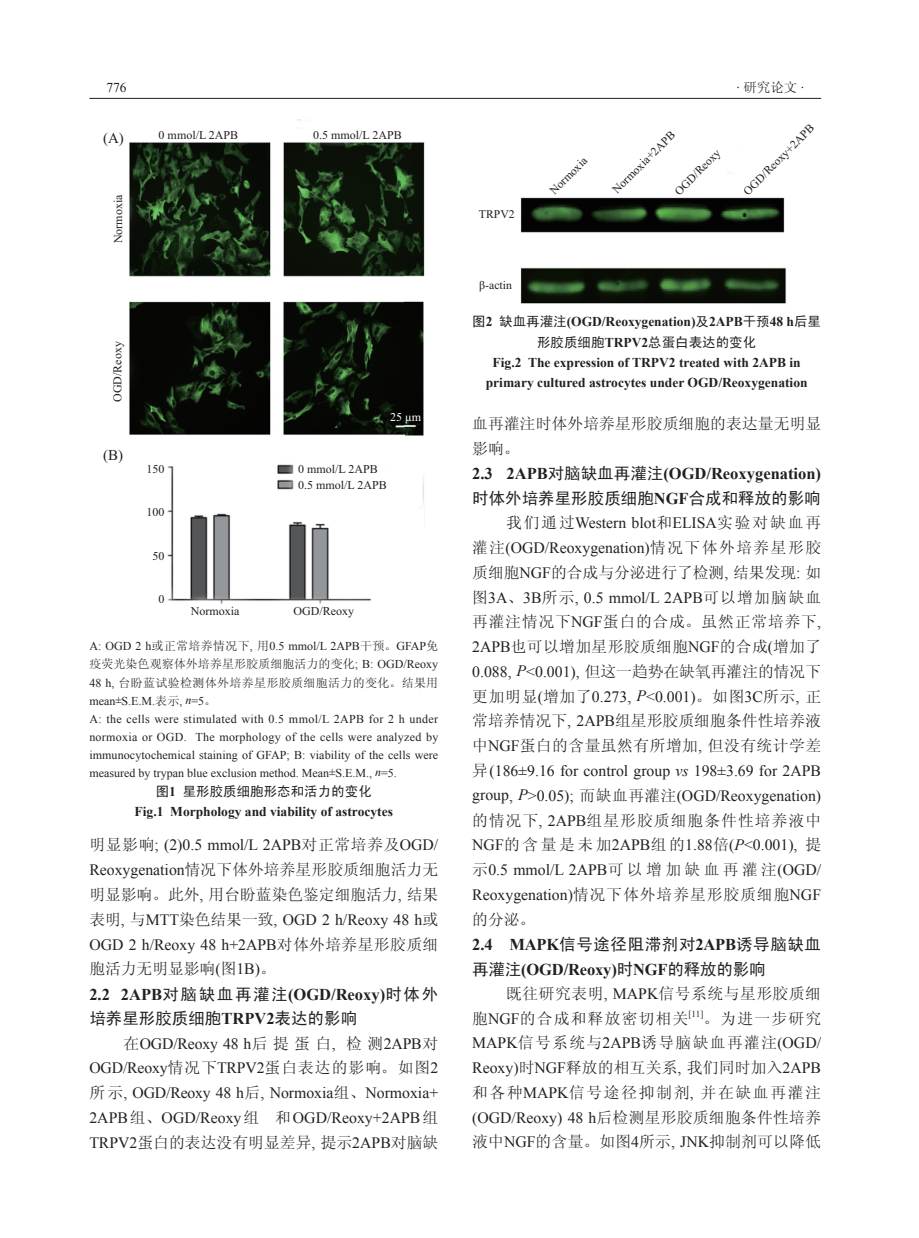
<style>
.page{position:relative;width:919px;height:1238px;background:#fff}
.page>*{position:absolute;margin:0;border:0;box-sizing:border-box;transform-origin:0 0}
.标题2{font:700 16.5px/24.8px "Times New Roman";color:#231f20}
.正文{font:15.75px/24.8px "Times New Roman";color:#231f20;text-align:justify}
.正文-2{font:15.75px/24.8px "Sim Sun";letter-spacing:.015em;color:#231f20}
.t1{font:15px "Times New Roman";color:#231f20}
.表头_图题{font:700 13.5px/20.2px "Times New Roman";color:#231f20;text-align:center}
.表头_图题-2{font:13.5px "Sim Hei";color:#231f20}
.t2{font:13.5px "Sim Sun";color:#231f20}
.t3{font:13.5px "Times New Roman";color:#231f20}
.表格_图注{font:12px/18px "Times New Roman";color:#231f20;text-align:justify}
.表格_图注-2{font:12px/18px "Sim Sun";letter-spacing:.025em;color:#231f20;text-align:justify}
.t4{font:12px "Times New Roman";color:#fff}
.t5{font:11.7px "Times New Roman";color:#231f20}
.s1{font-family:"Times New Roman"}
.s2{font-family:"Times New Roman";font-style:italic}
.s3{font-style:italic}
.s4{font-family:"Times New Roman";font-weight:700}
.s5{font-family:"Sim Sun"}
.s6{font-family:"Sim Hei";font-weight:400}
</style>
<div class="page">
<hr style="left:89px;top:98px;width:732px;height:1px;background:#231f20">
<img style="left:129px;top:119px;width:296px;height:485px">
<img style="left:508px;top:173px;width:279px;height:131px">
<p class="t3" style="left:106px;top:79px;width:22px">776</p>
<p class="t2" style="left:736px;top:81px;width:69px"><span class="s1">·</span> 研究论文 <span class="s1">·</span></p>
<p class="t1" style="left:103px;top:128px;width:22px">(A)</p>
<p class="表格_图注" style="left:109px;top:243px;width:50px;rotate:-90deg">Normoxia</p>
<p class="表格_图注" style="left:159px;top:125px;width:81px">0 mmol/L 2APB</p>
<p class="表格_图注" style="left:313px;top:125px;width:90px">0.5 mmol/L 2APB</p>
<p class="表格_图注" style="left:108px;top:402px;width:62px;rotate:-90deg">OGD/Reoxy</p>
<p class="t1" style="left:103px;top:445px;width:21px">(B)</p>
<p class="表格_图注" style="left:146px;top:460px;width:19px">150</p>
<p class="表格_图注" style="left:146px;top:503px;width:19px">100</p>
<p class="表格_图注" style="left:152px;top:546px;width:13px">50</p>
<p class="表格_图注" style="left:158px;top:589px;width:7px">0</p>
<p class="t4" style="left:390px;top:409px;width:32px">25 μm</p>
<p class="表格_图注" style="left:298px;top:461px;width:90px;line-height:15.8px">0 mmol/L 2APB<br>0.5 mmol/L 2APB</p>
<p class="表格_图注" style="left:191px;top:601px;width:50px">Normoxia</p>
<p class="表格_图注" style="left:293px;top:601px;width:62px">OGD/Reoxy</p>
<p class="表格_图注-2" style="left:89px;top:637px;width:350px"><span class="s1">A: OGD 2 h</span>或正常培养情况下<span class="s1">,</span> 用<span class="s1">0.5 mmol/L 2APB</span>干预。<span class="s1">GFAP</span>免疫荧光染色观察体外培养星形胶质细胞活力的变化<span class="s1">; B: OGD/Reoxy 48 h,</span> 台盼蓝试验检测体外培养星形胶质细胞活力的变化。结果用<span class="s1">mean±S.E.M.</span>表示<span class="s1">,</span> <span class="s2">n</span><span class="s1">=5</span>。</p>
<p class="表格_图注" style="left:89px;top:709px;width:350px">A: the cells were stimulated with 0.5 mmol/L 2APB for 2 h under normoxia or OGD. The morphology of the cells were analyzed by immunocytochemical staining of GFAP; B: viability of the cells were measured by trypan blue exclusion method. Mean±S.E.M., <span class="s3">n</span>=5.</p>
<p class="表头_图题-2" style="left:156px;top:784px;width:218px">图<span class="s4">1</span> 星形胶质细胞形态和活力的变化</p>
<p class="表头_图题" style="left:135px;top:801px;width:260px">Fig.1 Morphology and viability of astrocytes</p>
<p class="正文" style="left:89px;top:832px;width:350px"><span class="s5">明显影响</span>; (2)0.5 mmol/L 2APB<span class="s5">对正常培养及</span>OGD/ Reoxygenation<span class="s5">情况下体外培养星形胶质细胞活力无明显影响。此外</span>, <span class="s5">用台盼蓝染色鉴定细胞活力</span>, <span class="s5">结果表明</span>, <span class="s5">与</span>MTT<span class="s5">染色结果一致</span>, OGD 2 h/Reoxy 48 h<span class="s5">或</span>OGD 2 h/Reoxy 48 h+2APB<span class="s5">对体外培养星形胶质细胞活力无明显影响</span>(<span class="s5">图</span>1B)<span class="s5">。</span></p>
<p class="标题2" style="left:89px;top:981px;width:350px">2.2 2APB<span class="s6">对脑缺血再灌注</span>(OGD/Reoxy)<span class="s6">时体外培养星形胶质细胞</span>TRPV2<span class="s6">表达的影响</span></p>
<p class="正文" style="left:89px;top:1030px;width:350px;text-indent:34px"><span class="s5">在</span>OGD/Reoxy 48 h<span class="s5">后提蛋白</span>, <span class="s5">检测</span>2APB<span class="s5">对</span>OGD/Reoxy<span class="s5">情况下</span>TRPV2<span class="s5">蛋白表达的影响。如图</span>2<span class="s5">所示</span>, OGD/Reoxy 48 h<span class="s5">后</span>, Normoxia<span class="s5">组、</span>Normoxia+ 2APB<span class="s5">组、</span>OGD/Reoxy<span class="s5">组 和</span>OGD/Reoxy+2APB<span class="s5">组</span>TRPV2<span class="s5">蛋白的表达没有明显差异</span>, <span class="s5">提示</span>2APB<span class="s5">对脑缺</span></p>
<p class="t5" style="left:479px;top:206px;width:37px">TRPV2</p>
<p class="t5" style="left:479px;top:277px;width:34px">β-actin</p>
<p class="t5" style="left:546px;top:187px;width:49px;rotate:-45deg">Normoxia</p>
<p class="t5" style="left:608px;top:186px;width:85px;rotate:-45deg">Normoxia+2APB</p>
<p class="t5" style="left:671px;top:187px;width:61px;rotate:-45deg">OGD/Reoxy</p>
<p class="t5" style="left:739px;top:187px;width:96px;rotate:-45deg">OGD/Reoxy+2APB</p>
<p class="表头_图题" style="left:472px;top:311px;width:350px"><span class="s6">图</span>2 <span class="s6">缺血再灌注</span>(OGD/Reoxygenation)<span class="s6">及</span>2APB<span class="s6">干预</span>48 h<span class="s6">后星形胶质细胞</span>TRPV2<span class="s6">总蛋白表达的变化</span></p>
<p class="表头_图题" style="left:485px;top:352px;width:323px">Fig.2 The expression of TRPV2 treated with 2APB in primary cultured astrocytes under OGD/Reoxygenation</p>
<p class="正文-2" style="left:472px;top:411px;width:350px">血再灌注时体外培养星形胶质细胞的表达量无明显影响。</p>
<p class="标题2" style="left:472px;top:461px;width:350px">2.3 2APB<span class="s6">对脑缺血再灌注</span>(OGD/Reoxygenation)<span class="s6">时体外培养星形胶质细胞</span>NGF<span class="s6">合成和释放的影响</span></p>
<p class="正文" style="left:472px;top:510px;width:350px;text-indent:34px"><span class="s5">我们通过</span>Western blot<span class="s5">和</span>ELISA<span class="s5">实验对缺血再灌注</span>(OGD/Reoxygenation)<span class="s5">情况下体外培养星形胶质细胞</span>NGF<span class="s5">的合成与分泌进行了检测</span>, <span class="s5">结果发现</span>: <span class="s5">如图</span>3A<span class="s5">、</span>3B<span class="s5">所示</span>, 0.5 mmol/L 2APB<span class="s5">可以增加脑缺血再灌注情况下</span>NGF<span class="s5">蛋白的合成。虽然正常培养下</span>, 2APB<span class="s5">也可以增加星形胶质细胞</span>NGF<span class="s5">的合成</span>(<span class="s5">增加了</span>0.088, <span class="s3">P</span>&lt;0.001), <span class="s5">但这一趋势在缺氧再灌注的情况下更加明显</span>(<span class="s5">增加了</span>0.273, <span class="s3">P</span>&lt;0.001)<span class="s5">。如图</span>3C<span class="s5">所示</span>, <span class="s5">正常培养情况下</span>, 2APB<span class="s5">组星形胶质细胞条件性培养液中</span>NGF<span class="s5">蛋白的含量虽然有所增加</span>, <span class="s5">但没有统计学差异</span>(186±9.16 for control group <span class="s3">vs</span> 198±3.69 for 2APB group, <span class="s3">P</span>&gt;0.05); <span class="s5">而缺血再灌注</span>(OGD/Reoxygenation)<span class="s5">的情况下</span>, 2APB<span class="s5">组星形胶质细胞条件性培养液中</span>NGF<span class="s5">的含量是未加</span>2APB<span class="s5">组的</span>1.88<span class="s5">倍</span>(<span class="s3">P</span>&lt;0.001), <span class="s5">提示</span>0.5 mmol/L 2APB<span class="s5">可以增加缺血再灌注</span>(OGD/ Reoxygenation)<span class="s5">情况下体外培养星形胶质细胞</span>NGF<span class="s5">的分泌。</span></p>
<p class="标题2" style="left:472px;top:931px;width:350px">2.4 MAPK<span class="s6">信号途径阻滞剂对</span>2APB<span class="s6">诱导脑缺血再灌注</span>(OGD/Reoxy)<span class="s6">时</span>NGF<span class="s6">的释放的影响</span></p>
<p class="正文-2" style="left:472px;top:980px;width:350px;text-align:justify;text-indent:34px">既往研究表明<span class="s1">, MAPK</span>信号系统与星形胶质细胞<span class="s1">NGF</span>的合成和释放密切相关<sup>[11]</sup>。为进一步研究<span class="s1">MAPK</span>信号系统与<span class="s1">2APB</span>诱导脑缺血再灌注<span class="s1">(OGD/ Reoxy)</span>时<span class="s1">NGF</span>释放的相互关系<span class="s1">,</span> 我们同时加入<span class="s1">2APB</span>和各种<span class="s1">MAPK</span>信号途径抑制剂<span class="s1">,</span> 并在缺血再灌注<span class="s1">(OGD/Reoxy) 48 h</span>后检测星形胶质细胞条件性培养液中<span class="s1">NGF</span>的含量。如图<span class="s1">4</span>所示<span class="s1">, JNK</span>抑制剂可以降低</p>
</div>
